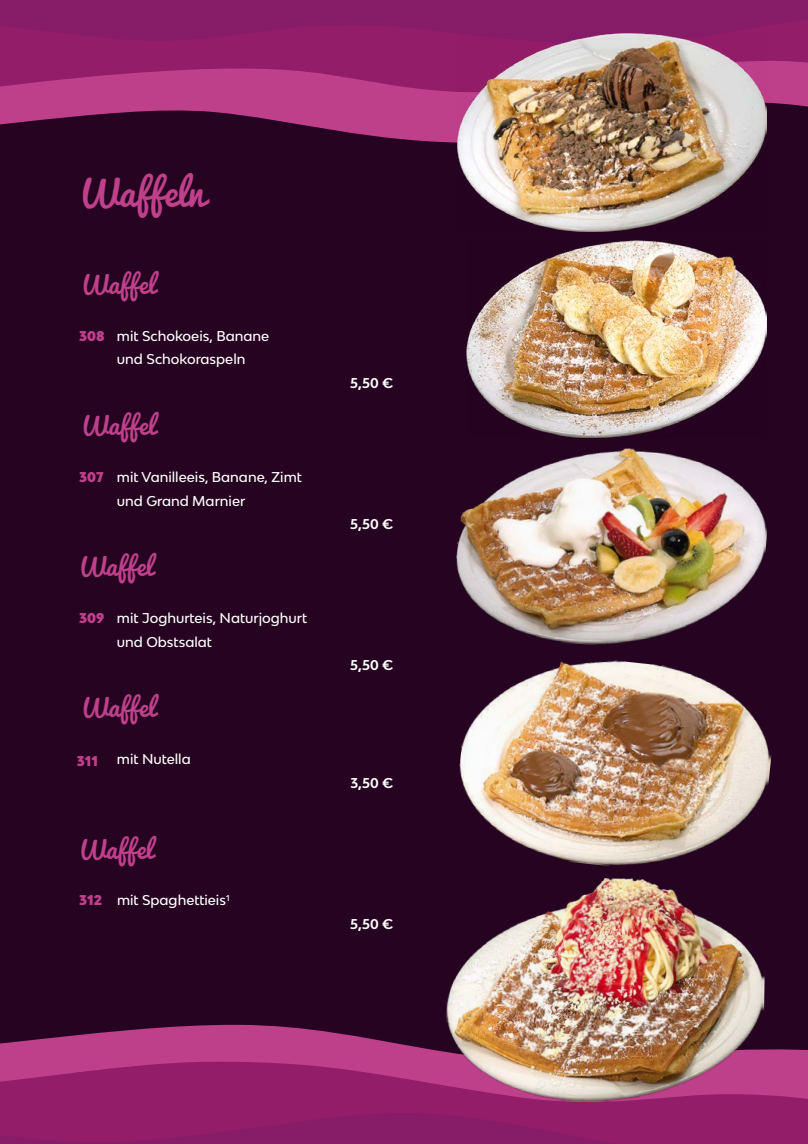
<style>
.page{position:relative;width:808px;height:1144px;background:#260421}
.page>*{position:absolute;margin:0;border:0;box-sizing:border-box;transform-origin:0 0}
.t1{font:36.9px "Pacifico";color:#bf408b}
.t2{font:25.2px "Pacifico";color:#bf408b}
.t3{font:500 13.5px/23.5px "Bw Modelica SS01";color:#fff}
.t4{font:700 13.5px "Bw Modelica SS01";color:#fff}
.t5{font:900 13.5px "Bw Modelica SS01";color:#bf408b}
</style>
<div class="page">
<img style="left:456px;top:437px;width:311px;height:208px">
<img style="left:459px;top:660px;width:313px;height:206px">
<img style="left:466px;top:240px;width:301px;height:197px">
<svg style="left:0;top:103px;width:808px;height:40px"></svg>
<svg style="left:0;top:60px;width:808px;height:43px;background:#ae337e"></svg>
<svg style="left:0;top:28px;width:808px;height:32px;background:#911c68"></svg>
<div style="left:0;top:0;width:808px;height:28px;background:#871d69"></div>
<svg style="left:0;top:1024px;width:808px;height:37px;fill:#be408b"></svg>
<svg style="left:0;top:1061px;width:808px;height:43px;background:#9e2671"></svg>
<svg style="left:0;top:1104px;width:808px;height:40px;background:#901d69"></svg>
<img style="left:445px;top:878px;width:321px;height:227px">
<img style="left:457px;top:33px;width:309px;height:198px">
<h1 class="t1" style="left:76px;top:160px;width:130px">Waffeln</h1>
<h2 class="t2" style="left:79px;top:262px;width:77px">Waffel</h2>
<p class="t5" style="left:79px;top:327px;width:27px">308</p>
<p class="t3" style="left:117px;top:324px;width:154px">mit Schokoeis, Banane und Schokoraspeln</p>
<h2 class="t2" style="left:79px;top:403px;width:77px">Waffel</h2>
<p class="t5" style="left:79px;top:468px;width:26px">307</p>
<p class="t3" style="left:117px;top:465px;width:186px">mit Vanilleeis, Banane, Zimt und Grand Marnier</p>
<h2 class="t2" style="left:77px;top:544px;width:77px">Waffel</h2>
<p class="t5" style="left:79px;top:609px;width:27px">309</p>
<p class="t3" style="left:117px;top:606px;width:192px">mit Joghurteis, Naturjoghurt und Obstsalat</p>
<h2 class="t2" style="left:79px;top:685px;width:77px">Waffel</h2>
<p class="t5" style="left:77px;top:752px;width:23px">311</p>
<p class="t3" style="left:117px;top:747px;width:75px">mit Nutella</p>
<h2 class="t2" style="left:77px;top:826px;width:77px">Waffel</h2>
<p class="t5" style="left:79px;top:891px;width:24px">312</p>
<p class="t3" style="left:117px;top:888px;width:114px">mit Spaghettieis1</p>
<p class="t4" style="left:350px;top:374px;width:45px">5,50 €</p>
<p class="t4" style="left:350px;top:515px;width:45px">5,50 €</p>
<p class="t4" style="left:350px;top:656px;width:45px">5,50 €</p>
<p class="t4" style="left:350px;top:774px;width:44px">3,50 €</p>
<p class="t4" style="left:350px;top:915px;width:45px">5,50 €</p>
</div>
